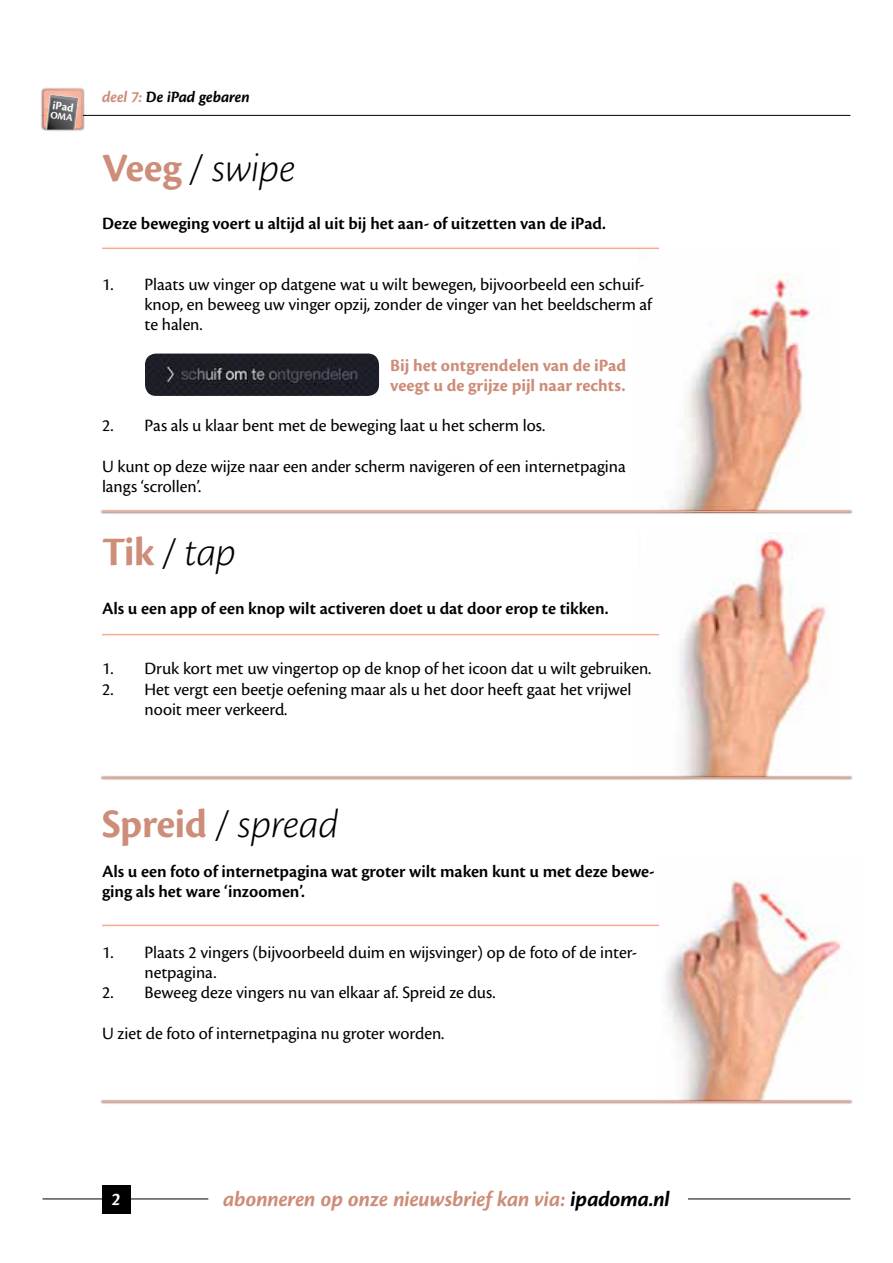
<style>
.page{position:relative;width:893px;height:1263px;background:#fff}
.page>*{position:absolute;margin:0;border:0;box-sizing:border-box;transform-origin:0 0}
.t1{font:italic 300 42px "Cronos Pro";letter-spacing:-.005em;color:#000}
.t2{font:22.5px "Cronos Pro Bold Disp It";letter-spacing:-.005em;color:#cd8d78}
.t3{font:18.9px "Cronos Pro Bold Disp It";color:#fff}
.t4{font:18px/20.2px "Cronos Pro";letter-spacing:-.005em;color:#000}
.t5{font:600 18px/20.2px "Cronos Pro";color:#000}
.t6{font:700 18px/20.2px "Cronos Pro";color:#cd8d78}
.t7{font:16.5px "Cronos Pro Bold Disp It";letter-spacing:-.005em;color:#000}
.t8{font:12.15px "Cronos Pro Bold Disp";color:#fff}
.s1{color:#cd8d78}
.s2{font-family:"Cronos Pro Bold Disp";font-weight:400;font-style:normal;color:#cd8d78}
.s3{color:#000}
</style>
<div class="page">
<hr style="left:43px;top:1199px;width:165px;height:1px;background:#000">
<hr style="left:688px;top:1199px;width:162px;height:1px;background:#000">
<div style="left:102px;top:1185px;width:28px;height:28px;background:#000"></div>
<hr style="left:43px;top:115px;width:807px;height:1px;background:#000">
<div style="left:40px;top:87px;width:45px;height:44px;background:#000;opacity:.5"></div>
<img style="left:639px;top:533px;width:190px;height:242px">
<img style="left:665px;top:878px;width:176px;height:221px">
<div style="left:100px;top:775px;width:752px;height:5px;background:#000;opacity:.75"></div>
<hr style="left:102px;top:777px;width:748px;height:2px;background:#f9aa8f">
<div style="left:100px;top:1099px;width:752px;height:5px;background:#000;opacity:.75"></div>
<hr style="left:102px;top:1101px;width:748px;height:2px;background:#f9aa8f">
<img style="left:670px;top:273px;width:153px;height:236px">
<hr style="left:102px;top:634px;width:557px;height:1px;background:#f9aa8f">
<hr style="left:102px;top:925px;width:557px;height:1px;background:#f9aa8f">
<div style="left:100px;top:509px;width:752px;height:5px;background:#000;opacity:.75"></div>
<hr style="left:102px;top:511px;width:748px;height:1px;background:#f9aa8f">
<hr style="left:102px;top:248px;width:557px;height:1px;background:#f9aa8f">
<img style="left:145px;top:354px;width:234px;height:42px">
<svg style="left:43px;top:89px;width:40px;height:40px;background:#9d837b"></svg>
<p class="t8" style="left:54px;top:98px;width:23px;rotate:8deg">iPad</p>
<p class="t7" style="left:102px;top:87px;width:149px"><span class="s1">deel 7:</span> De iPad gebaren</p>
<h1 class="t1" style="left:102px;top:144px;width:195px"><span class="s2">Veeg</span> / swipe</h1>
<p class="t5" style="left:102px;top:213px;width:505px">Deze beweging voert u altijd al uit bij het aan- of uitzetten van de iPad.</p>
<p class="t4" style="left:145px;top:274px;width:509px;text-indent:-43px">1. Plaats uw vinger op datgene wat u wilt bewegen, bijvoorbeeld een schuif&shy;knop, en beweeg uw vinger opzij, zonder de vinger van het beeldscherm af te halen.</p>
<p class="t6" style="left:390px;top:355px;width:237px">Bij het ontgrendelen van de iPad veegt u de grijze pijl naar rechts.</p>
<p class="t4" style="left:102px;top:416px;width:445px">2. Pas als u klaar bent met de beweging laat u het scherm los.</p>
<p class="t4" style="left:102px;top:456px;width:525px">U kunt op deze wijze naar een ander scherm navigeren of een internetpagina langs ‘scrollen’.</p>
<h1 class="t1" style="left:102px;top:529px;width:136px"><span class="s2">Tik</span> / tap</h1>
<p class="t5" style="left:102px;top:598px;width:508px">Als u een app of een knop wilt activeren doet u dat door erop te tikken.</p>
<p class="t4" style="left:102px;top:659px;width:551px">1. Druk kort met uw vingertop op de knop of het icoon dat u wilt gebruiken.</p>
<p class="t4" style="left:145px;top:679px;width:488px;text-indent:-43px">2. Het vergt een beetje oefening maar als u het door heeft gaat het vrijwel nooit meer verkeerd.</p>
<h1 class="t1" style="left:102px;top:800px;width:238px"><span class="s2">Spreid</span> / spread</h1>
<p class="t5" style="left:102px;top:861px;width:554px">Als u een foto of internetpagina wat groter wilt maken kunt u met deze bewe&shy;ging als het ware ‘inzoomen’.</p>
<p class="t4" style="left:145px;top:942px;width:494px;text-indent:-43px">1. Plaats 2 vingers (bijvoorbeeld duim en wijsvinger) op de foto of de inter&shy;netpagina.</p>
<p class="t4" style="left:102px;top:983px;width:395px">2. Beweeg deze vingers nu van elkaar af. Spreid ze dus.</p>
<p class="t4" style="left:102px;top:1023px;width:344px">U ziet de foto of internetpagina nu groter worden.</p>
<p class="t3" style="left:112px;top:1188px;width:10px">2</p>
<p class="t2" style="left:223px;top:1186px;width:448px">abonneren op onze nieuwsbrief kan via: <span class="s3">ipadoma.nl</span></p>
</div>
